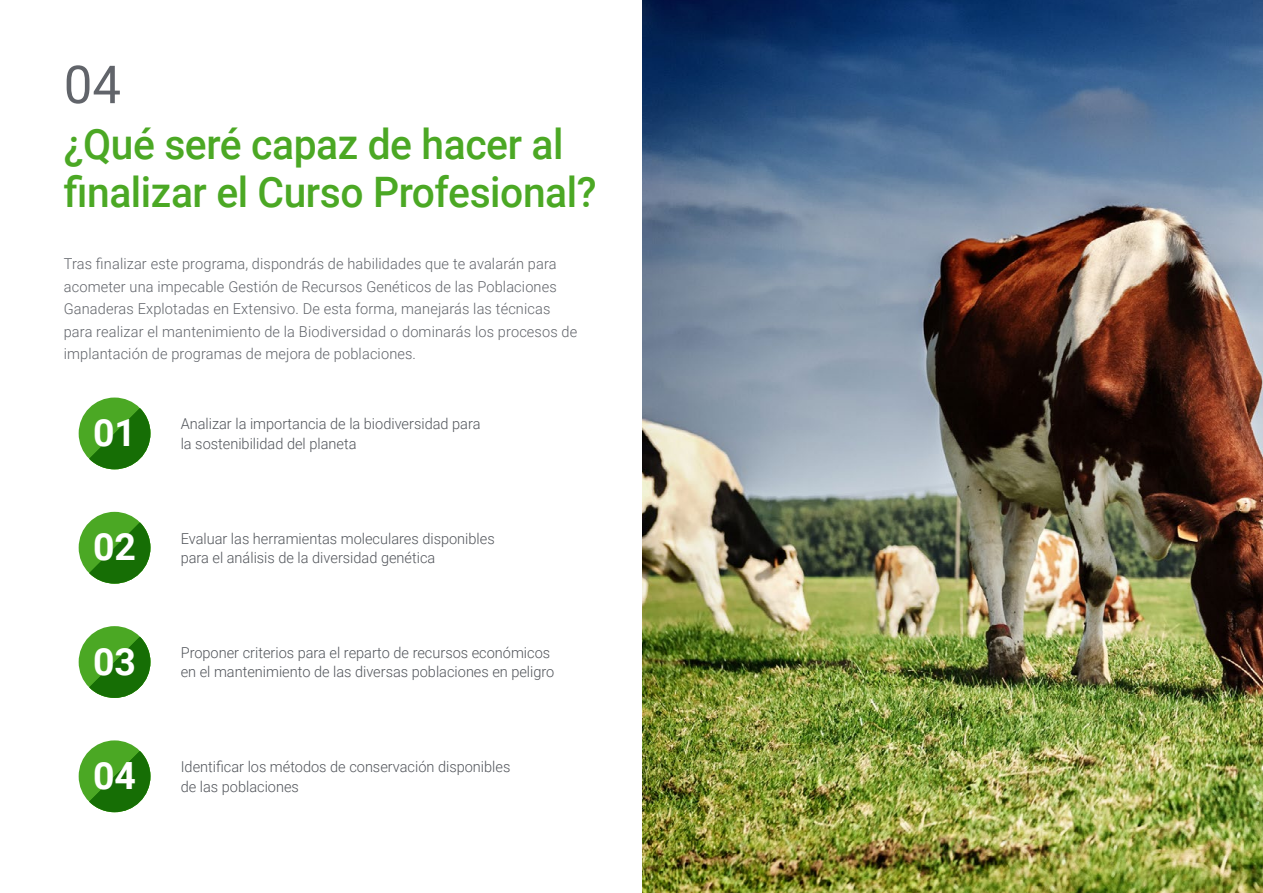
<style>
.page{position:relative;width:1263px;height:893px;background:#fff}
.page>*{position:absolute;margin:0;border:0;box-sizing:border-box;transform-origin:0 0}
.t1{font:52.5px "Roboto";color:#61646a}
.t2{font:500 42px/48px "Roboto";letter-spacing:-.01em;color:#4ba824}
.t3{font:700 37.5px "Roboto";color:#fff}
.t4{font:300 15px/19.5px "Roboto";color:#52555b}
.t5{font:300 15px/22.5px "Roboto";letter-spacing:.01em;color:#61646a}
</style>
<div class="page">
<img style="left:642px;top:0;width:621px;height:893px">
<div style="left:79px;top:512px;width:71px;height:72px;background:#4ba824;border-radius:50%"></div>
<svg style="left:89px;top:522px;width:61px;height:62px"></svg>
<div style="left:79px;top:740px;width:71px;height:72px;background:#4ba824;border-radius:50%"></div>
<svg style="left:89px;top:751px;width:61px;height:61px"></svg>
<div style="left:79px;top:626px;width:71px;height:72px;background:#4ba824;border-radius:50%"></div>
<svg style="left:89px;top:637px;width:61px;height:61px"></svg>
<div style="left:79px;top:398px;width:71px;height:71px;background:#4ba824;border-radius:50%"></div>
<svg style="left:89px;top:408px;width:61px;height:61px"></svg>
<h1 class="t1" style="left:64px;top:48px;width:59px">04</h1>
<h2 class="t2" style="left:64px;top:119px;width:534px">¿Qué seré capaz de hacer al finalizar el Curso Profesional?</h2>
<p class="t5" style="left:64px;top:252px;width:515px">Tras finalizar este programa, dispondrás de habilidades que te avalarán para acometer una impecable Gestión de Recursos Genéticos de las Poblaciones Ganaderas Explotadas en Extensivo. De esta forma, manejarás las técnicas para realizar el mantenimiento de la Biodiversidad o dominarás los procesos de implantación de programas de mejora de poblaciones.</p>
<h3 class="t3" style="left:93px;top:407px;width:45px">01</h3>
<p class="t4" style="left:181px;top:414px;width:301px">Analizar la importancia de la biodiversidad para</p>
<p class="t4" style="left:181px;top:433px;width:177px">la sostenibilidad del planeta</p>
<h3 class="t3" style="left:93px;top:521px;width:45px">02</h3>
<p class="t4" style="left:181px;top:528px;width:315px">Evaluar las herramientas moleculares disponibles para el análisis de la diversidad genética</p>
<h3 class="t3" style="left:93px;top:635px;width:45px">03</h3>
<p class="t4" style="left:181px;top:642px;width:375px">Proponer criterios para el reparto de recursos económicos en el mantenimiento de las diversas poblaciones en peligro</p>
<h3 class="t3" style="left:93px;top:749px;width:45px">04</h3>
<p class="t4" style="left:181px;top:756px;width:331px">Identificar los métodos de conservación disponibles de las poblaciones</p>
</div>
